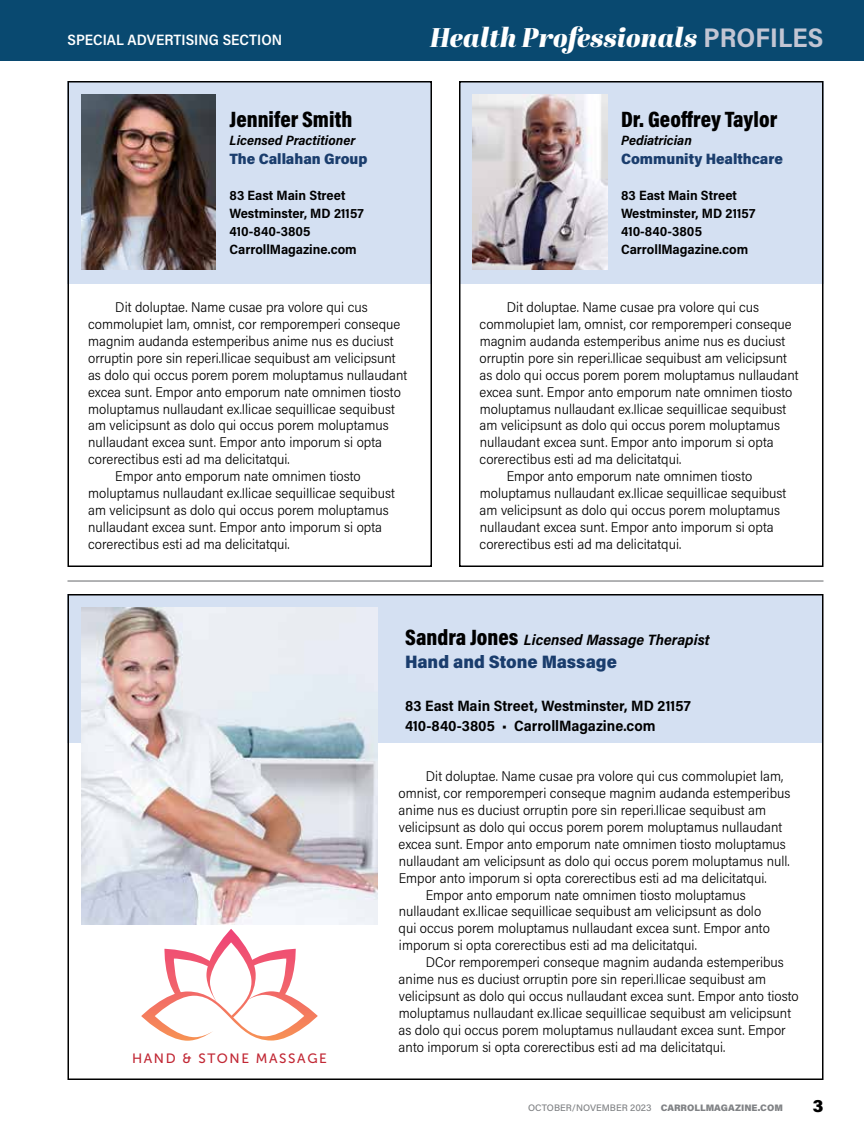
<style>
.page{position:relative;width:864px;height:1134px;background:#fff}
.page>*{position:absolute;margin:0;border:0;box-sizing:border-box;transform-origin:0 0}
.t1{font:italic 27px "Abril Fatface";color:#fff}
.t2{font:900 22.5px "Acumin Pro Cond";color:#000}
.t3{font:900 18px "Acumin Pro Semi Cond";color:#1a3d6d}
.t4{font:900 18px "Acumin Pro";color:#000}
.t5{font:700 15px/19.5px "Acumin Pro Semi Cond";color:#000}
.t6{font:900 15px "Acumin Pro Semi Cond";color:#1a3d6d}
.t7{font:italic 700 15px "Acumin Pro Semi Cond";color:#000}
.t8{font:600 15px "Acumin Pro Semi Cond";color:#fff}
.t9{font:300 14.1px "Acumin Pro Semi Cond";color:#000}
.t10{font:700 13.5px/18px "Acumin Pro Semi Cond";color:#000}
.t11{font:italic 700 13.5px "Acumin Pro Semi Cond";color:#000}
.t12{font:13.5px "Museo Sans 500";letter-spacing:.12em;color:#c12734}
.t13{font:500 9.3px "Acumin Pro";color:#808285}
.s1{font-family:"Acumin Pro Semi Cond";font-weight:700;font-style:normal;color:#c2c5d3}
.s2{font-family:"Acumin Pro Cond";font-weight:900;font-style:normal;font-size:22.5px}
.s3{font-weight:900}
</style>
<div class="page">
<div style="left:68px;top:594px;width:756px;height:148px;background:#d4e0f2"></div>
<div style="left:68px;top:81px;width:364px;height:203px;background:#d4e0f2"></div>
<div style="left:459px;top:81px;width:365px;height:203px;background:#d4e0f2"></div>
<div style="left:0;top:0;width:864px;height:61px;background:#094970"></div>
<hr style="left:68px;top:581px;width:756px;height:1px;background:#6d6e71">
<img style="left:81px;top:94px;width:135px;height:176px">
<img style="left:472px;top:94px;width:136px;height:176px">
<div style="left:68px;top:81px;width:364px;height:486px;border:2px solid #000"></div>
<div style="left:459px;top:81px;width:365px;height:486px;border:2px solid #000"></div>
<div style="left:68px;top:594px;width:756px;height:486px;border:2px solid #000"></div>
<svg style="left:141px;top:929px;width:177px;height:112px"></svg>
<img style="left:81px;top:608px;width:297px;height:317px">
<p class="t8" style="left:68px;top:29px;width:216px">SPECIAL ADVERTISING SECTION</p>
<h2 class="t2" style="left:230px;top:104px;width:124px">Jennifer Smith</h2>
<p class="t11" style="left:230px;top:130px;width:127px">Licensed Practitioner</p>
<p class="t6" style="left:230px;top:149px;width:140px">The Callahan Group</p>
<p class="t10" style="left:230px;top:186px;width:136px">83 East Main Street<br>Westminster, MD 21157<br>410-840-3805<br>CarrollMagazine.com</p>
<p class="t9" style="left:115px;top:297px;width:254px">Dit doluptae. Name cusae pra volore qui cus</p>
<p class="t9" style="left:88px;top:314px;width:314px">commolupiet lam, omnist, cor remporemperi conseque</p>
<p class="t9" style="left:88px;top:331px;width:307px">magnim audanda estemperibus anime nus es duciust</p>
<p class="t9" style="left:88px;top:348px;width:309px">orruptin pore sin reperi.Ilicae sequibust am velicipsunt</p>
<p class="t9" style="left:88px;top:365px;width:321px">as dolo qui occus porem porem moluptamus nullaudant</p>
<p class="t9" style="left:88px;top:382px;width:314px">excea sunt. Empor anto emporum nate omnimen tiosto</p>
<p class="t9" style="left:88px;top:399px;width:308px">moluptamus nullaudant ex.Ilicae sequiIlicae sequibust</p>
<p class="t9" style="left:88px;top:416px;width:302px">am velicipsunt as dolo qui occus porem moluptamus</p>
<p class="t9" style="left:88px;top:433px;width:295px">nullaudant excea sunt. Empor anto imporum si opta</p>
<p class="t9" style="left:88px;top:450px;width:203px">corerectibus esti ad ma delicitatqui.</p>
<p class="t9" style="left:115px;top:467px;width:247px">Empor anto emporum nate omnimen tiosto</p>
<p class="t9" style="left:88px;top:483px;width:308px">moluptamus nullaudant ex.Ilicae sequiIlicae sequibust</p>
<p class="t9" style="left:88px;top:500px;width:302px">am velicipsunt as dolo qui occus porem moluptamus</p>
<p class="t9" style="left:88px;top:517px;width:295px">nullaudant excea sunt. Empor anto imporum si opta</p>
<p class="t9" style="left:88px;top:534px;width:203px">corerectibus esti ad ma delicitatqui.</p>
<h1 class="t1" style="left:430px;top:18px;width:395px">Health Professionals <span class="s1">PROFILES</span></h1>
<h2 class="t2" style="left:621px;top:104px;width:158px">Dr. Geoffrey Taylor</h2>
<p class="t11" style="left:621px;top:130px;width:72px">Pediatrician</p>
<p class="t6" style="left:621px;top:149px;width:164px">Community Healthcare</p>
<p class="t10" style="left:621px;top:186px;width:136px">83 East Main Street<br>Westminster, MD 21157<br>410-840-3805<br>CarrollMagazine.com</p>
<p class="t9" style="left:507px;top:297px;width:254px">Dit doluptae. Name cusae pra volore qui cus</p>
<p class="t9" style="left:480px;top:314px;width:314px">commolupiet lam, omnist, cor remporemperi conseque</p>
<p class="t9" style="left:480px;top:331px;width:307px">magnim audanda estemperibus anime nus es duciust</p>
<p class="t9" style="left:480px;top:348px;width:309px">orruptin pore sin reperi.Ilicae sequibust am velicipsunt</p>
<p class="t9" style="left:480px;top:365px;width:321px">as dolo qui occus porem porem moluptamus nullaudant</p>
<p class="t9" style="left:480px;top:382px;width:314px">excea sunt. Empor anto emporum nate omnimen tiosto</p>
<p class="t9" style="left:480px;top:399px;width:308px">moluptamus nullaudant ex.Ilicae sequiIlicae sequibust</p>
<p class="t9" style="left:480px;top:416px;width:302px">am velicipsunt as dolo qui occus porem moluptamus</p>
<p class="t9" style="left:480px;top:433px;width:295px">nullaudant excea sunt. Empor anto imporum si opta</p>
<p class="t9" style="left:480px;top:450px;width:203px">corerectibus esti ad ma delicitatqui.</p>
<p class="t9" style="left:507px;top:467px;width:247px">Empor anto emporum nate omnimen tiosto</p>
<p class="t9" style="left:480px;top:483px;width:308px">moluptamus nullaudant ex.Ilicae sequiIlicae sequibust</p>
<p class="t9" style="left:480px;top:500px;width:302px">am velicipsunt as dolo qui occus porem moluptamus</p>
<p class="t9" style="left:480px;top:517px;width:295px">nullaudant excea sunt. Empor anto imporum si opta</p>
<p class="t9" style="left:480px;top:534px;width:203px">corerectibus esti ad ma delicitatqui.</p>
<p class="t7" style="left:405px;top:629px;width:306px"><span class="s2">Sandra Jones</span> Licensed Massage Therapist</p>
<p class="t3" style="left:405px;top:649px;width:214px">Hand and Stone Massage</p>
<p class="t12" style="left:132px;top:1051px;width:196px">HAND &amp; STONE MASSAGE</p>
<p class="t5" style="left:405px;top:696px;width:287px">83 East Main Street, Westminster, MD 21157<br>410-840-3805 • CarrollMagazine.com</p>
<p class="t9" style="left:426px;top:766px;width:359px">Dit doluptae. Name cusae pra volore qui cus commolupiet lam,</p>
<p class="t9" style="left:399px;top:783px;width:393px">omnist, cor remporemperi conseque magnim audanda estemperibus</p>
<p class="t9" style="left:399px;top:800px;width:369px">anime nus es duciust orruptin pore sin reperi.Ilicae sequibust am</p>
<p class="t9" style="left:399px;top:817px;width:385px">velicipsunt as dolo qui occus porem porem moluptamus nullaudant</p>
<p class="t9" style="left:399px;top:834px;width:389px">excea sunt. Empor anto emporum nate omnimen tiosto moluptamus</p>
<p class="t9" style="left:399px;top:851px;width:392px">nullaudant am velicipsunt as dolo qui occus porem moluptamus null.</p>
<p class="t9" style="left:399px;top:868px;width:369px">Empor anto imporum si opta corerectibus esti ad ma delicitatqui.</p>
<p class="t9" style="left:426px;top:885px;width:322px">Empor anto emporum nate omnimen tiosto moluptamus</p>
<p class="t9" style="left:399px;top:902px;width:364px">nullaudant ex.Ilicae sequiIlicae sequibust am velicipsunt as dolo</p>
<p class="t9" style="left:399px;top:919px;width:373px">qui occus porem moluptamus nullaudant excea sunt. Empor anto</p>
<p class="t9" style="left:399px;top:936px;width:299px">imporum si opta corerectibus esti ad ma delicitatqui.</p>
<p class="t9" style="left:426px;top:953px;width:360px">DCor remporemperi conseque magnim audanda estemperibus</p>
<p class="t9" style="left:399px;top:969px;width:369px">anime nus es duciust orruptin pore sin reperi.Ilicae sequibust am</p>
<p class="t9" style="left:399px;top:986px;width:401px">velicipsunt as dolo qui occus nullaudant excea sunt. Empor anto tiosto</p>
<p class="t9" style="left:399px;top:1003px;width:394px">moluptamus nullaudant ex.Ilicae sequiIlicae sequibust am velicipsunt</p>
<p class="t9" style="left:399px;top:1020px;width:389px">as dolo qui occus porem moluptamus nullaudant excea sunt. Empor</p>
<p class="t9" style="left:399px;top:1037px;width:328px">anto imporum si opta corerectibus esti ad ma delicitatqui.</p>
<p class="t13" style="left:528px;top:1101px;width:256px">OCTOBER/NOVEMBER 2023 <span class="s3">CARROLLMAGAZINE.COM</span></p>
<p class="t4" style="left:813px;top:1093px;width:12px">3</p>
</div>
